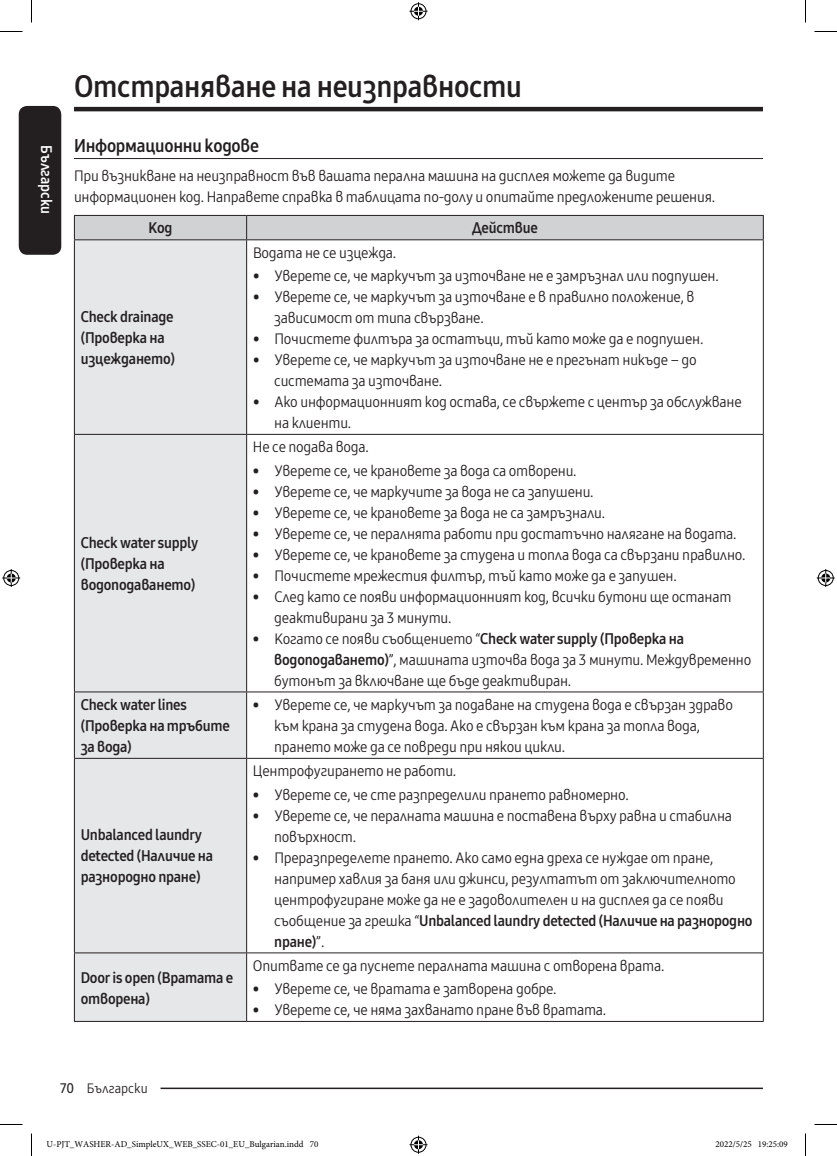
<style>
.page{position:relative;width:837px;height:1156px;background:#fff}
.page>*{position:absolute;margin:0;border:0;box-sizing:border-box;transform-origin:0 0}
.t1{font:30px "Samsung One 700 C";letter-spacing:-.01em;color:#231f20}
.t2{font:18px "Samsung One 700 C";letter-spacing:-.015em;color:#231f20}
.t3{font:15px/21px "Samsung One 400 C";letter-spacing:-.015em;color:#231f20}
.t4{font:15px/21px "Samsung One 700 C";letter-spacing:-.015em;color:#231f20}
.t5{font:15px "Samsung One 700 C";color:#fff}
.t6{font:13.5px "Samsung One 400 C";color:#231f20}
.t7{font:9px "Minion Pro";color:#000}
.s1{font-family:"Samsung One 400 C"}
.s2{font-family:"Samsung One 700 C"}
.s3{font-family:"Samsung One 600 C"}
</style>
<div class="page">
<div style="left:19px;top:106px;width:42px;height:149px;background:#231f20;border-radius:9px"></div>
<hr style="left:74px;top:107px;width:689px;height:4px;background:#231f20">
<hr style="left:100px;top:1087px;width:663px;height:2px;background:#231f20">
<div style="left:74px;top:1080px;width:86px;height:15px;background:#fff"></div>
<hr style="left:74px;top:158px;width:689px;height:1px;background:#231f20">
<div style="left:75px;top:240px;width:171px;height:781px;background:#e6e7e9"></div>
<div style="left:74px;top:215px;width:690px;height:24px;background:#d1d2d4"></div>
<hr style="left:74px;top:239px;width:173px;height:1px;background:#231f20">
<hr style="left:74px;top:240px;width:1px;height:194px;background:#231f20">
<hr style="left:247px;top:239px;width:517px;height:1px;background:#231f20">
<hr style="left:246px;top:240px;width:1px;height:194px;background:#231f20">
<hr style="left:763px;top:240px;width:1px;height:194px;background:#231f20">
<hr style="left:74px;top:434px;width:173px;height:1px;background:#231f20">
<hr style="left:74px;top:435px;width:1px;height:256px;background:#231f20">
<hr style="left:247px;top:434px;width:517px;height:1px;background:#231f20">
<hr style="left:246px;top:435px;width:1px;height:256px;background:#231f20">
<hr style="left:763px;top:435px;width:1px;height:256px;background:#231f20">
<hr style="left:74px;top:691px;width:173px;height:1px;background:#231f20">
<hr style="left:74px;top:692px;width:1px;height:66px;background:#231f20">
<hr style="left:247px;top:691px;width:517px;height:1px;background:#231f20">
<hr style="left:246px;top:692px;width:1px;height:66px;background:#231f20">
<hr style="left:763px;top:692px;width:1px;height:66px;background:#231f20">
<hr style="left:74px;top:758px;width:173px;height:1px;background:#231f20">
<hr style="left:74px;top:759px;width:1px;height:193px;background:#231f20">
<hr style="left:247px;top:758px;width:517px;height:1px;background:#231f20">
<hr style="left:246px;top:759px;width:1px;height:193px;background:#231f20">
<hr style="left:763px;top:759px;width:1px;height:193px;background:#231f20">
<hr style="left:74px;top:952px;width:173px;height:1px;background:#231f20">
<hr style="left:74px;top:953px;width:1px;height:68px;background:#231f20">
<hr style="left:247px;top:952px;width:517px;height:1px;background:#231f20">
<hr style="left:246px;top:953px;width:1px;height:68px;background:#231f20">
<hr style="left:763px;top:953px;width:1px;height:68px;background:#231f20">
<hr style="left:74px;top:1021px;width:173px;height:1px;background:#231f20">
<hr style="left:247px;top:1021px;width:517px;height:1px;background:#231f20">
<svg style="left:0;top:31px;width:22px;height:1px"></svg>
<svg style="left:814px;top:31px;width:23px;height:1px"></svg>
<svg style="left:0;top:1124px;width:22px;height:1px"></svg>
<svg style="left:814px;top:1124px;width:23px;height:1px"></svg>
<svg style="left:31px;top:0;width:1px;height:22px"></svg>
<svg style="left:31px;top:1133px;width:1px;height:23px"></svg>
<svg style="left:805px;top:0;width:1px;height:22px"></svg>
<svg style="left:805px;top:1133px;width:1px;height:23px"></svg>
<svg style="left:409px;top:2px;width:18px;height:18px"></svg>
<svg style="left:409px;top:1136px;width:18px;height:18px"></svg>
<svg style="left:2px;top:569px;width:18px;height:18px"></svg>
<svg style="left:817px;top:569px;width:18px;height:18px"></svg>
<p class="t5" style="left:56px;top:145px;width:71px;rotate:90deg">Български</p>
<h1 class="t1" style="left:74px;top:67px;width:450px">Отстраняване на неизправности</h1>
<p class="t2" style="left:74px;top:133px;width:186px">Информационни кодове</p>
<p class="t3" style="left:74px;top:165px;width:643px">При възникване на неизправност във вашата перална машина на дисплея можете да видите информационен код. Направете справка в таблицата по-долу и опитайте предложените решения.</p>
<p class="t4" style="left:149px;top:217px;width:25px">Код</p>
<p class="t4" style="left:472px;top:217px;width:67px">Действие</p>
<p class="t4" style="left:81px;top:306px;width:96px">Check drainage (Проверка на изцеждането)</p>
<p class="t4" style="left:81px;top:532px;width:119px">Check water supply (Проверка на водоподаването)</p>
<p class="t3" style="left:253px;top:242px;width:145px">Водата не се изцежда.</p>
<p class="t3" style="left:253px;top:265px;width:467px">• Уверете се, че маркучът за източване не е замръзнал или подпушен.</p>
<p class="t3" style="left:274px;top:286px;width:422px;text-indent:-21px">• Уверете се, че маркучът за източване е в правилно положение, в зависимост от типа свързване.</p>
<p class="t3" style="left:253px;top:328px;width:452px">• Почистете филтъра за остатъци, тъй като може да е подпушен.</p>
<p class="t3" style="left:274px;top:349px;width:424px;text-indent:-21px">• Уверете се, че маркучът за източване не е прегънат никъде – до системата за източване.</p>
<p class="t3" style="left:274px;top:391px;width:469px;text-indent:-21px">• Ако информационният код остава, се свържете с център за обслужване на клиенти.</p>
<p class="t3" style="left:253px;top:436px;width:117px">Не се подава вода.</p>
<p class="t3" style="left:253px;top:460px;width:325px">• Уверете се, че крановете за вода са отворени.</p>
<p class="t3" style="left:253px;top:481px;width:342px">• Уверете се, че маркучите за вода не са запушени.</p>
<p class="t3" style="left:253px;top:502px;width:354px">• Уверете се, че крановете за вода не са замръзнали.</p>
<p class="t3" style="left:253px;top:523px;width:485px">• Уверете се, че пералнята работи при достатъчно налягане на водата.</p>
<p class="t3" style="left:253px;top:544px;width:494px">• Уверете се, че крановете за студена и топла вода са свързани правилно.</p>
<p class="t3" style="left:253px;top:565px;width:425px">• Почистете мрежестия филтър, тъй като може да е запушен.</p>
<p class="t3" style="left:274px;top:586px;width:459px;text-indent:-21px">• След като се появи информационният код, всички бутони ще останат деактивирани за 3 минути.</p>
<p class="t4" style="left:253px;top:628px;width:432px"><span class="s1">• Когато се появи съобщението “</span>Check water supply (Проверка на</p>
<p class="t3" style="left:274px;top:649px;width:478px"><span class="s2">водоподаването)</span>”, машината източва вода за 3 минути. Междувременно бутонът за включване ще бъде деактивиран.</p>
<p class="t4" style="left:81px;top:694px;width:151px">Check water lines (Проверка на тръбите за вода)</p>
<p class="t3" style="left:274px;top:694px;width:460px;text-indent:-21px">• Уверете се, че маркучът за подаване на студена вода е свързан здраво към крана за студена вода. Ако е свързан към крана за топла вода, прането може да се повреди при някои цикли.</p>
<p class="t4" style="left:81px;top:824px;width:134px">Unbalanced laundry detected (Наличие на разнородно пране)</p>
<p class="t4" style="left:81px;top:966px;width:154px">Door is open (Вратата е отворена)</p>
<p class="t3" style="left:253px;top:760px;width:205px">Центрофугирането не работи.</p>
<p class="t3" style="left:253px;top:783px;width:377px">• Уверете се, че сте разпределили прането равномерно.</p>
<p class="t3" style="left:274px;top:804px;width:459px;text-indent:-21px">• Уверете се, че пералната машина е поставена върху равна и стабилна повърхност.</p>
<p class="t3" style="left:274px;top:846px;width:463px;text-indent:-21px">• Преразпределете прането. Ако само една дреха се нуждае от пране, например хавлия за баня или джинси, резултатът от заключителното центрофугиране може да не е задоволителен и на дисплея да се появи</p>
<p class="t4" style="left:274px;top:909px;width:480px"><span class="s1">съобщение за грешка “</span>Unbalanced laundry detected (Наличие на разнородно пране)<span class="s1">”.</span></p>
<p class="t3" style="left:253px;top:955px;width:413px">Опитвате се да пуснете пералната машина с отворена врата.</p>
<p class="t3" style="left:253px;top:978px;width:305px">• Уверете се, че вратата е затворена добре.</p>
<p class="t3" style="left:253px;top:999px;width:355px">• Уверете се, че няма захванато пране във вратата.</p>
<p class="t6" style="left:60px;top:1078px;width:89px"><span class="s3">70</span> Български</p>
<p class="t7" style="left:46px;top:1138px;width:273px">U-PJT_WASHER-AD_SimpleUX_WEB_SSEC-01_EU_Bulgarian.indd 70</p>
<p class="t7" style="left:715px;top:1138px;width:74px">2022/5/25 19:25:09</p>
</div>
